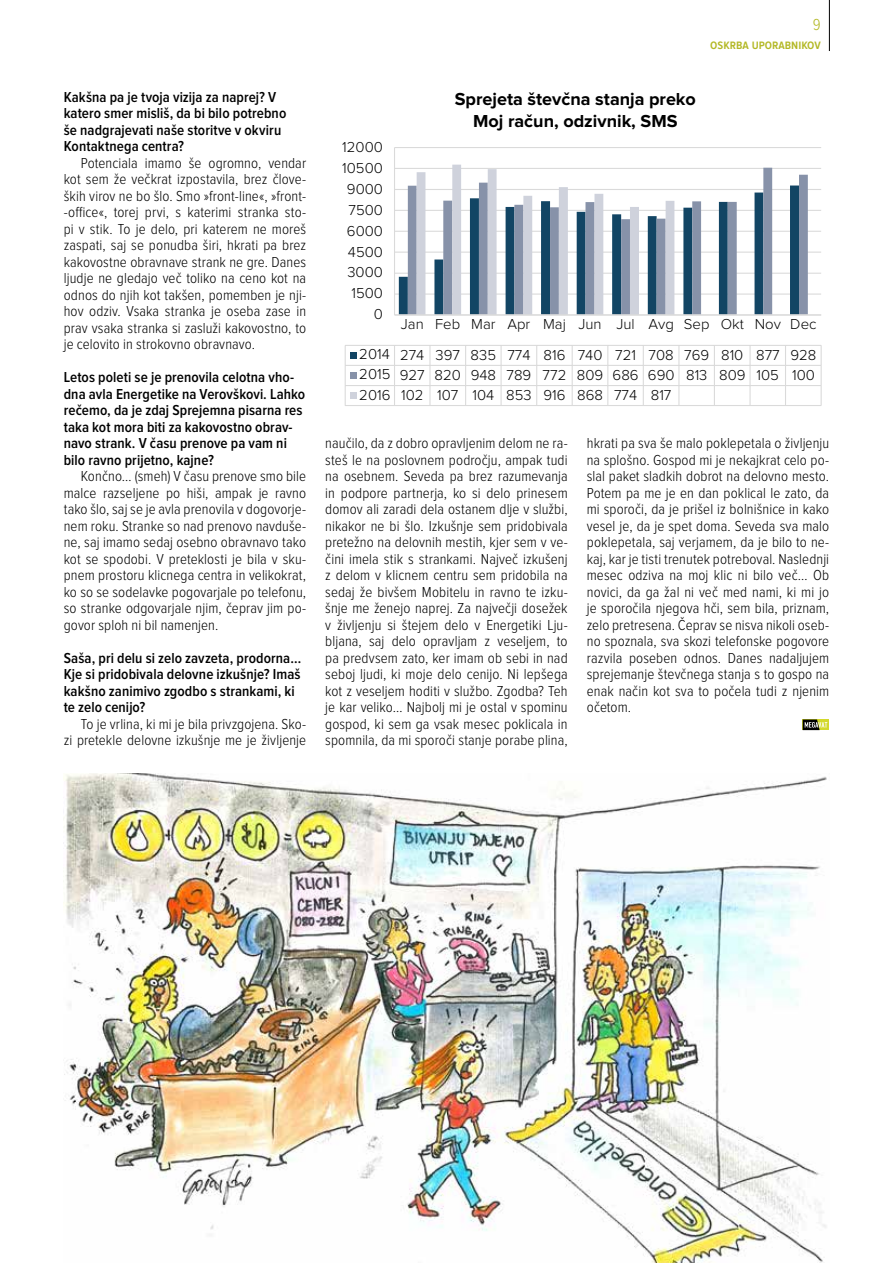
<style>
.page{position:relative;width:893px;height:1263px;background:#fff}
.page>*{position:absolute;margin:0;border:0;box-sizing:border-box;transform-origin:0 0}
.t1{font:700 18px/21.6px "Proxima Nova";color:#000;text-align:center}
.t2{font:300 16.5px "Proxima Nova Cond";color:#b3b825}
.t3{font:300 15px/16.5px "Proxima Nova Cond";letter-spacing:.005em;color:#000;text-align:justify}
.t4{font:600 15px/16.5px "Proxima Nova Cond";letter-spacing:.005em;color:#000}
.t5{font:300 15px/30.6px "Proxima Nova";letter-spacing:.005em;color:#000;text-align:right}
.t6{font:600 13.5px "Proxima Nova Cond";color:#b3b825}
</style>
<div class="page">
<hr style="left:829px;top:0;width:1px;height:51px;background:#000">
<div style="left:803px;top:719px;width:26px;height:11px;background:#d3d92b"></div>
<svg style="left:803px;top:719px;width:24px;height:11px"></svg>
<img style="left:64px;top:774px;width:763px;height:489px">
<hr style="left:394px;top:147px;width:427px;height:1px;background:#dadada">
<hr style="left:394px;top:168px;width:427px;height:1px;background:#dadada">
<hr style="left:394px;top:189px;width:427px;height:1px;background:#dadada">
<hr style="left:394px;top:210px;width:427px;height:1px;background:#dadada">
<hr style="left:394px;top:231px;width:427px;height:1px;background:#dadada">
<hr style="left:394px;top:252px;width:427px;height:1px;background:#dadada">
<hr style="left:394px;top:273px;width:427px;height:1px;background:#dadada">
<hr style="left:394px;top:294px;width:427px;height:1px;background:#dadada">
<svg style="left:399px;top:186px;width:9px;height:128px"></svg>
<svg style="left:408px;top:168px;width:400px;height:146px"></svg>
<svg style="left:417px;top:165px;width:257px;height:149px"></svg>
<hr style="left:394px;top:148px;width:1px;height:167px;background:#dadada">
<hr style="left:394px;top:314px;width:427px;height:1px;background:#dadada">
<svg style="left:344px;top:345px;width:478px;height:61px"></svg>
<div style="left:350px;top:392px;width:7px;height:6px;background:#cfd2dc"></div>
<p class="t4" style="left:64px;top:89px;width:224px">Kakšna pa je tvoja vizija za naprej? V katero smer misliš, da bi bilo potrebno še nadgrajevati naše storitve v okviru Kontaktnega centra?</p>
<p class="t3" style="left:64px;top:155px;width:244px;text-indent:17px">Potenciala imamo še ogromno, vendar kot sem že večkrat izpostavila, brez člove&shy;ških virov ne bo šlo. Smo »front-line«, »front--office«, torej prvi, s katerimi stranka sto&shy;pi v stik. To je delo, pri katerem ne moreš zaspati, saj se ponudba širi, hkrati pa brez kakovostne obravnave strank ne gre. Danes ljudje ne gledajo več toliko na ceno kot na odnos do njih kot takšen, pomemben je nji&shy;hov odziv. Vsaka stranka je oseba zase in prav vsaka stranka si zasluži kakovostno, to je celovito in strokovno obravnavo.</p>
<p class="t4" style="left:64px;top:369px;width:243px">Letos poleti se je prenovila celotna vho&shy;dna avla Energetike na Verovškovi. Lahko rečemo, da je zdaj Sprejemna pisarna res taka kot mora biti za kakovostno obrav&shy;navo strank. V času prenove pa vam ni bilo ravno prijetno, kajne?</p>
<p class="t3" style="left:64px;top:468px;width:244px;text-indent:17px">Končno… (smeh) V času prenove smo bile malce razseljene po hiši, ampak je ravno tako šlo, saj se je avla prenovila v dogovorje&shy;nem roku. Stranke so nad prenovo navduše&shy;ne, saj imamo sedaj osebno obravnavo tako kot se spodobi. V preteklosti je bila v sku&shy;pnem prostoru klicnega centra in velikokrat, ko so se sodelavke pogovarjale po telefonu, so stranke odgovarjale njim, čeprav jim po&shy;govor sploh ni bil namenjen.</p>
<p class="t4" style="left:64px;top:650px;width:239px">Saša, pri delu si zelo zavzeta, prodorna… Kje si pridobivala delovne izkušnje? Imaš kakšno zanimivo zgodbo s strankami, ki te zelo cenijo?</p>
<p class="t3" style="left:64px;top:716px;width:244px;text-align:right">To je vrlina, ki mi je bila privzgojena. Sko-<br>zi pretekle delovne izkušnje me je življenje</p>
<p class="t5" style="left:342px;top:132px;width:42px">12000</p>
<p class="t5" style="left:342px;top:153px;width:42px">10500</p>
<p class="t5" style="left:347px;top:174px;width:38px">9000</p>
<p class="t5" style="left:348px;top:195px;width:36px">7500</p>
<p class="t5" style="left:347px;top:216px;width:38px">6000</p>
<p class="t5" style="left:348px;top:237px;width:37px">4500</p>
<p class="t5" style="left:347px;top:258px;width:37px">3000</p>
<p class="t5" style="left:351px;top:279px;width:33px">1500</p>
<p class="t2" style="left:813px;top:17px;width:9px">9</p>
<p class="t6" style="left:710px;top:38px;width:112px">oskrba uporabnikov</p>
<p class="t1" style="left:455px;top:89px;width:242px">Sprejeta števčna stanja preko<br>Moj račun, odzivnik, SMS</p>
<p class="t5" style="left:374px;top:300px;width:11px">0</p>
<p class="t5" style="left:359px;top:310px;width:459px">Jan Feb Mar Apr Maj Jun Jul Avg Sep Okt Nov Dec<br>2014 274 397 835 774 816 740 721 708 769 810 877 928</p>
<p class="t5" style="left:359px;top:365px;width:457px;line-height:20.1px;text-align:left">2015 927 820 948 789 772 809 686 690 813 809 105 100<br>2016 102 107 104 853 916 868 774 817</p>
<p class="t3" style="left:325px;top:435px;width:245px">naučilo, da z dobro opravljenim delom ne ra&shy;steš le na poslovnem področju, ampak tudi na osebnem. Seveda pa brez razumevanja in podpore partnerja, ko si delo prinesem domov ali zaradi dela ostanem dlje v službi, nikakor ne bi šlo. Izkušnje sem pridobivala pretežno na delovnih mestih, kjer sem v ve&shy;čini imela stik s strankami. Največ izkušenj z delom v klicnem centru sem pridobila na sedaj že bivšem Mobitelu in ravno te izku&shy;šnje me ženejo naprej. Za največji dosežek v življenju si štejem delo v Energetiki Lju&shy;bljana, saj delo opravljam z veseljem, to pa predvsem zato, ker imam ob sebi in nad seboj ljudi, ki moje delo cenijo. Ni lepšega kot z veseljem hoditi v službo. Zgodba? Teh je kar veliko… Najbolj mi je ostal v spominu gospod, ki sem ga vsak mesec poklicala in spomnila, da mi sporoči stanje porabe plina,</p>
<p class="t3" style="left:587px;top:435px;width:244px">hkrati pa sva še malo poklepetala o življenju na splošno. Gospod mi je nekajkrat celo po&shy;slal paket sladkih dobrot na delovno mesto.<br>Potem pa me je en dan poklical le zato, da mi sporoči, da je prišel iz bolnišnice in kako vesel je, da je spet doma. Seveda sva malo poklepetala, saj verjamem, da je bilo to ne&shy;kaj, kar je tisti trenutek potreboval. Naslednji mesec odziva na moj klic ni bilo več… Ob novici, da ga žal ni več med nami, ki mi jo je sporočila njegova hči, sem bila, priznam, zelo pretresena. Čeprav se nisva nikoli oseb&shy;no spoznala, sva skozi telefonske pogovore razvila poseben odnos. Danes nadaljujem sprejemanje števčnega stanja s to gospo na enak način kot sva to počela tudi z njenim očetom.</p>
</div>
